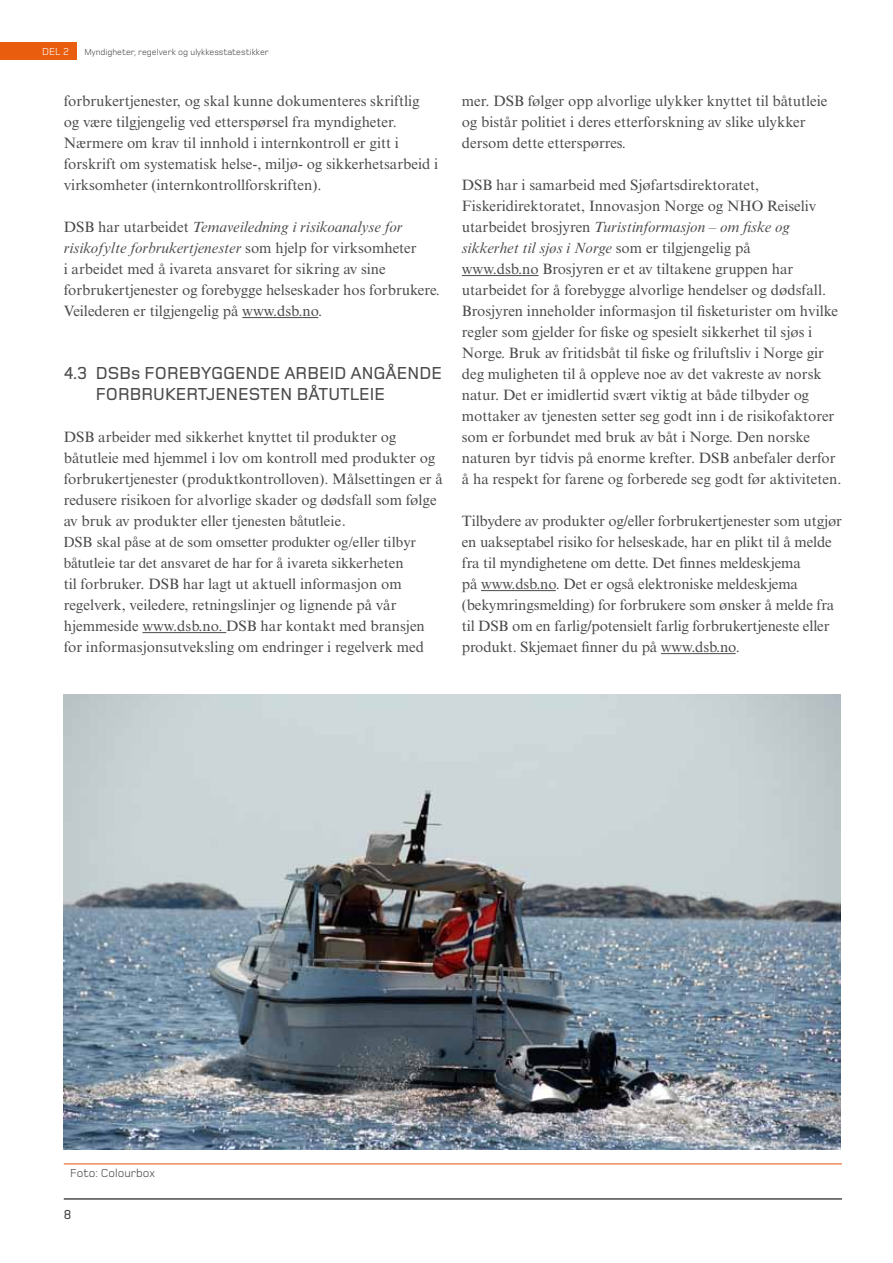
<style>
.page{position:relative;width:893px;height:1263px;background:#fff}
.page>*{position:absolute;margin:0;border:0;box-sizing:border-box;transform-origin:0 0}
.t1{font:500 18px/21px "Foundry Monoline";color:#4b4b4d}
.t2{font:15px/21px "Times New Roman MT Std";color:#4b4b4d}
.t3{font:15px/21px "Times";color:#4b4b4d}
.t4{font:500 13.5px "Foundry Monoline";color:#4b4b4d}
.t5{font:12px "Foundry Monoline";color:#4b4b4d}
.t6{font:10.5px "Foundry Monoline";color:#fff}
.t7{font:9px "Foundry Monoline";color:#4b4b4d}
.s1{font-style:italic}
.s2{font-family:"Times"}
.s3{font-family:"Times New Roman MT Std"}
</style>
<div class="page">
<hr style="left:64px;top:1198px;width:778px;height:2px;background:#4b4b4d">
<div style="left:0;top:43px;width:77px;height:17px;background:#e95d0f"></div>
<hr style="left:242px;top:317px;width:76px;height:1px;background:#4b4b4d">
<hr style="left:142px;top:632px;width:84px;height:1px;background:#4b4b4d">
<hr style="left:462px;top:275px;width:77px;height:1px;background:#4b4b4d">
<hr style="left:481px;top:590px;width:75px;height:1px;background:#4b4b4d">
<hr style="left:661px;top:653px;width:75px;height:1px;background:#4b4b4d">
<img style="left:64px;top:694px;width:776px;height:455px">
<hr style="left:64px;top:1163px;width:778px;height:1px;background:#e95d0f">
<p class="t6" style="left:42px;top:46px;width:29px">DEL 2</p>
<p class="t7" style="left:84px;top:47px;width:186px">Myndigheter, regelverk og ulykkesstatestikker</p>
<p class="t2" style="left:64px;top:90px;width:376px">forbrukertjenester, og skal kunne dokumenteres skriftlig og være tilgjengelig ved etterspørsel fra myndigheter.<br>Nærmere om krav til innhold i internkontroll er gitt i forskrift om systematisk helse-, miljø- og sikkerhetsarbeid i virksomheter (internkontrollforskriften).</p>
<p class="t2" style="left:64px;top:216px;width:378px">DSB har utarbeidet <span class="s1">Temaveiledning i risikoanalyse for risikofylte forbrukertjenester</span> som hjelp for virksomheter<br>i arbeidet med å ivareta ansvaret for sikring av sine forbrukertjenester og forebygge helseskader hos forbrukere.<br>Veilederen er tilgjengelig på www.dsb.no.</p>
<p class="t1" style="left:96px;top:363px;width:348px;text-indent:35px">S FOREBYGGENDE ARBEID ANGÅENDE<br>FORBRUKERTJENESTEN BÅTUTLEIE</p>
<p class="t2" style="left:64px;top:426px;width:381px">DSB arbeider med sikkerhet knyttet til produkter og båtutleie med hjemmel i lov om kontroll med produkter og forbrukertjenester (produktkontrolloven). Målsettingen er å redusere risikoen for alvorlige skader og dødsfall som følge av bruk av produkter eller tje<span class="s2">nesten båtutleie.</span></p>
<p class="t3" style="left:64px;top:530px;width:354px">DSB skal påse at de som omsetter produkter og/eller tilbyr båtutleie tar det ansvaret de har for å ivareta sikke<span class="s3">rheten</span></p>
<p class="t2" style="left:64px;top:573px;width:363px">til forbruker. DSB har lagt ut aktuell informasjon om regelverk, veiledere, retningslinjer og lignende på vår hjemmeside www.dsb.no. DSB har kontakt med bransjen for informasjonsutveksling om endringer i regelverk med</p>
<p class="t1" style="left:64px;top:363px;width:44px">4.3 DSB</p>
<p class="t2" style="left:462px;top:90px;width:367px">mer. DSB følger opp alvorlige ulykker knyttet til båtutleie og bistår politiet i deres etterforskning av slike ulykker dersom dette etterspørres.</p>
<p class="t2" style="left:462px;top:174px;width:381px">DSB har i samarbeid med Sjøfartsdirektoratet, Fiskeridirektoratet, Innovasjon Norge og NHO Reiseliv utarbeidet brosjyren <span class="s1">Turistinformasjon – om fiske og sikkerhet til sjøs i Norge</span> som er tilgjengelig på<br>www.dsb.no Brosjyren er et av tiltakene gruppen har utarbeidet for å forebygge alvorlige hendelser og dødsfall.<br>Brosjyren inneholder informasjon til fisketurister om hvilke regler som gjelder for fiske og spesielt sikkerhet til sjøs i Norge. Bruk av fritidsbåt til fiske og friluftsliv i Norge gir deg muligheten til å oppleve noe av det vakreste av norsk natur. Det er imidlertid svært viktig at både tilbyder og mottaker av tjenesten setter seg godt inn i de risikofaktorer som er forbundet med bruk av båt i Norge. Den norske naturen byr tidvis på enorme krefter. DSB anbefaler derfor å ha respekt for farene og forberede seg godt før aktiviteten.</p>
<p class="t2" style="left:462px;top:510px;width:382px">Tilbydere av produkter og/eller forbrukertjenester som utgjør en uakseptabel risiko for helseskade, har en plikt til å melde fra til myndighetene om dette. Det finnes meldeskjema<br>på www.dsb.no. Det er også elektroniske meldeskjema (bekymringsmelding) for forbrukere som ønsker å melde fra til DSB om en farlig/potensielt farlig forbrukertjeneste eller produkt. Skjemaet finner du på www.dsb.no.</p>
<p class="t5" style="left:70px;top:1167px;width:86px">Foto: Colourbox</p>
<p class="t4" style="left:64px;top:1207px;width:9px">8</p>
</div>
